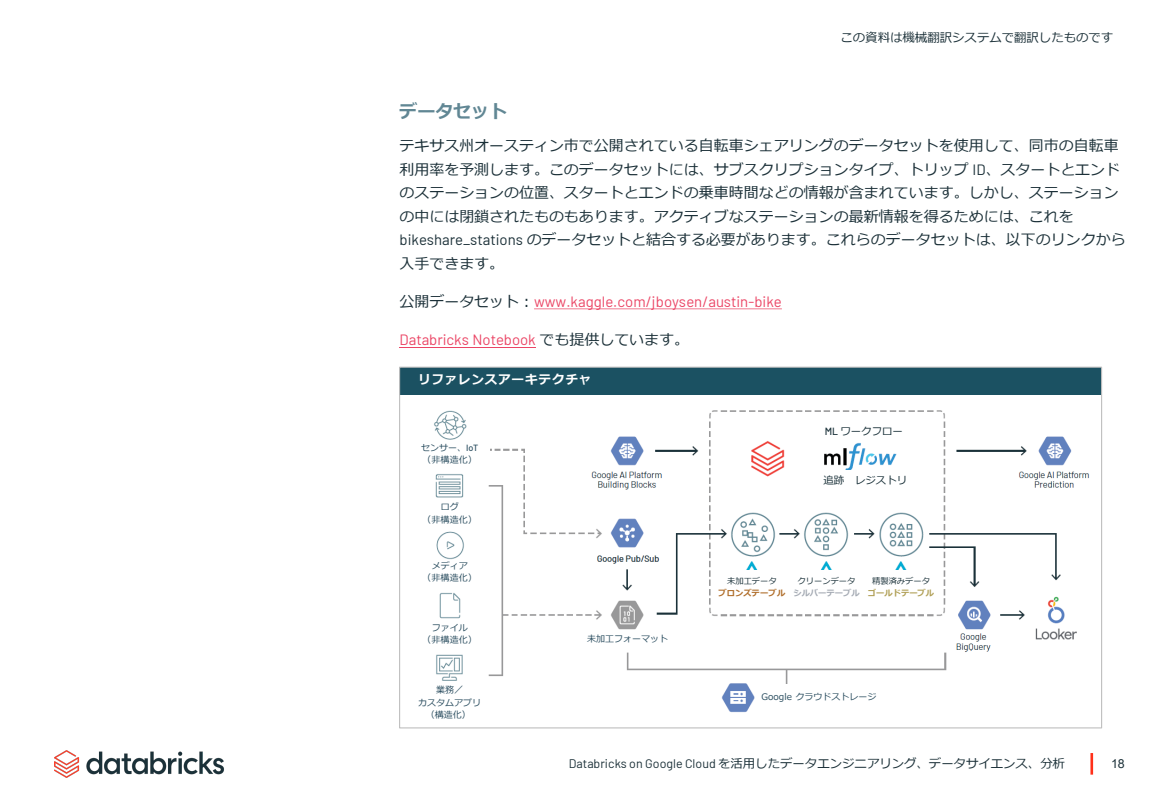
<style>
.page{position:relative;width:1170px;height:810px;background:#fff}
.page>*{position:absolute;margin:0;border:0;box-sizing:border-box;transform-origin:0 0}
.t1{font:700 18px "Meiryo";color:#618794}
.t2{font:15px/23.5px "Meiryo";color:#1b3038}
.t3{font:15px "Barlow";letter-spacing:-.005em;color:#eb4565}
.t4{font:700 12.6px "Meiryo";letter-spacing:.055em;color:#fff}
.t5{font:12.45px "Meiryo";color:#1b3038}
.t6{font:12.45px "Arial";color:#1b3038}
.t7{font:10.5px "Meiryo";color:#1a3139}
.t8{font:9px "Meiryo";color:#2a4d5f}
.t9{font:8.25px "Meiryo";color:#1a3139}
.t10{font:700 8.25px "Meiryo";color:#af6d29}
.t11{font:700 8.25px "Meiryo";color:#a5abb4}
.t12{font:700 8.25px "Meiryo";color:#b09f55}
.s1{font-family:"Barlow"}
.s2{font-family:"Meiryo";color:#1b3038}
.s3{font-family:"Barlow";font-weight:500}
</style>
<div class="page">
<hr style="left:1090px;top:753px;width:3px;height:22px;background:#ff301a">
<img style="left:54px;top:750px;width:170px;height:27px">
<svg style="left:534px;top:309px;width:248px;height:1px"></svg>
<hr style="left:400px;top:347px;width:136px;height:1px;background:#eb4565">
<img style="left:400px;top:410px;width:702px;height:319px">
<div style="left:717px;top:571px;width:70px;height:37px;background:#fff"></div>
<div style="left:791px;top:571px;width:71px;height:37px;background:#fff"></div>
<div style="left:866px;top:571px;width:70px;height:37px;background:#fff"></div>
<div style="left:850px;top:470px;width:62px;height:22px;background:#fff"></div>
<div style="left:818px;top:470px;width:32px;height:22px;background:#fff"></div>
<div style="left:810px;top:421px;width:108px;height:21px;background:#fff"></div>
<div style="left:579px;top:630px;width:97px;height:17px;background:#fff"></div>
<div style="left:409px;top:442px;width:81px;height:25px;background:#fff"></div>
<div style="left:409px;top:501px;width:81px;height:25px;background:#fff"></div>
<div style="left:409px;top:560px;width:81px;height:25px;background:#fff"></div>
<div style="left:409px;top:622px;width:81px;height:24px;background:#fff"></div>
<div style="left:409px;top:684px;width:81px;height:37px;background:#fff"></div>
<div style="left:400px;top:367px;width:702px;height:28px;background:#1b5162"></div>
<div style="left:756px;top:684px;width:131px;height:25px;background:#fff"></div>
<p class="t5" style="left:840px;top:29px;width:274px">この資料は機械翻訳システムで翻訳したものです</p>
<p class="t1" style="left:400px;top:99px;width:109px">データセット</p>
<p class="t2" style="left:400px;top:135px;width:728px">テキサス州オースティン市で公開されている自転車シェアリングのデータセットを使用して、同市の自転車利用率を予測します。このデータセットには、サブスクリプションタイプ、トリップ <span class="s1">ID</span>、スタートとエンドのステーションの位置、スタートとエンドの乗車時間などの情報が含まれています。しかし、ステーションの中には閉鎖されたものもあります。アクティブなステーションの最新情報を得るためには、これを<span class="s1">bikeshare_stations</span> のデータセットと結合する必要があります。これらのデータセットは、以下のリンクから入手できます。</p>
<p class="t3" style="left:400px;top:291px;width:384px"><span class="s2">公開データセット：</span>www.kaggle.com/jboysen/austin-bike</p>
<p class="t3" style="left:400px;top:329px;width:291px">Databricks Notebook <span class="s2">でも提供しています。</span></p>
<p class="t4" style="left:418px;top:371px;width:175px">リファレンスアーキテクチャ</p>
<p class="t8" style="left:421px;top:441px;width:59px">センサー、<span class="s3">IoT</span></p>
<p class="t8" style="left:422px;top:454px;width:56px">（非構造化）</p>
<p class="t8" style="left:441px;top:501px;width:19px">ログ</p>
<p class="t8" style="left:422px;top:513px;width:56px">（非構造化）</p>
<p class="t8" style="left:432px;top:559px;width:37px">メディア</p>
<p class="t8" style="left:422px;top:572px;width:56px">（非構造化）</p>
<p class="t8" style="left:432px;top:622px;width:37px">ファイル</p>
<p class="t8" style="left:422px;top:634px;width:56px">（非構造化）</p>
<p class="t8" style="left:436px;top:684px;width:28px">業務／</p>
<p class="t8" style="left:418px;top:696px;width:64px">カスタムアプリ</p>
<p class="t8" style="left:426px;top:709px;width:46px">（構造化）</p>
<p class="t8" style="left:587px;top:632px;width:82px">未加工フォーマット</p>
<p class="t7" style="left:825px;top:424px;width:80px"><span class="s3">ML</span> ワークフロー</p>
<p class="t7" style="left:823px;top:473px;width:22px">追跡</p>
<p class="t7" style="left:855px;top:473px;width:54px">レジストリ</p>
<p class="t9" style="left:727px;top:576px;width:51px">未加工データ</p>
<p class="t10" style="left:719px;top:587px;width:68px">ブロンズテーブル</p>
<p class="t9" style="left:798px;top:576px;width:59px">クリーンデータ</p>
<p class="t11" style="left:793px;top:587px;width:68px">シルバーテーブル</p>
<p class="t9" style="left:872px;top:576px;width:59px">精製済みデータ</p>
<p class="t12" style="left:868px;top:587px;width:68px">ゴールドテーブル</p>
<p class="t8" style="left:762px;top:690px;width:116px">Google クラウドストレージ</p>
<p class="t5" style="left:569px;top:755px;width:498px"><span class="s1">Databricks on Google Cloud</span> を活用したデータエンジニアリング、データサイエンス、分析</p>
<p class="t6" style="left:1111px;top:755px;width:15px">18</p>
</div>
